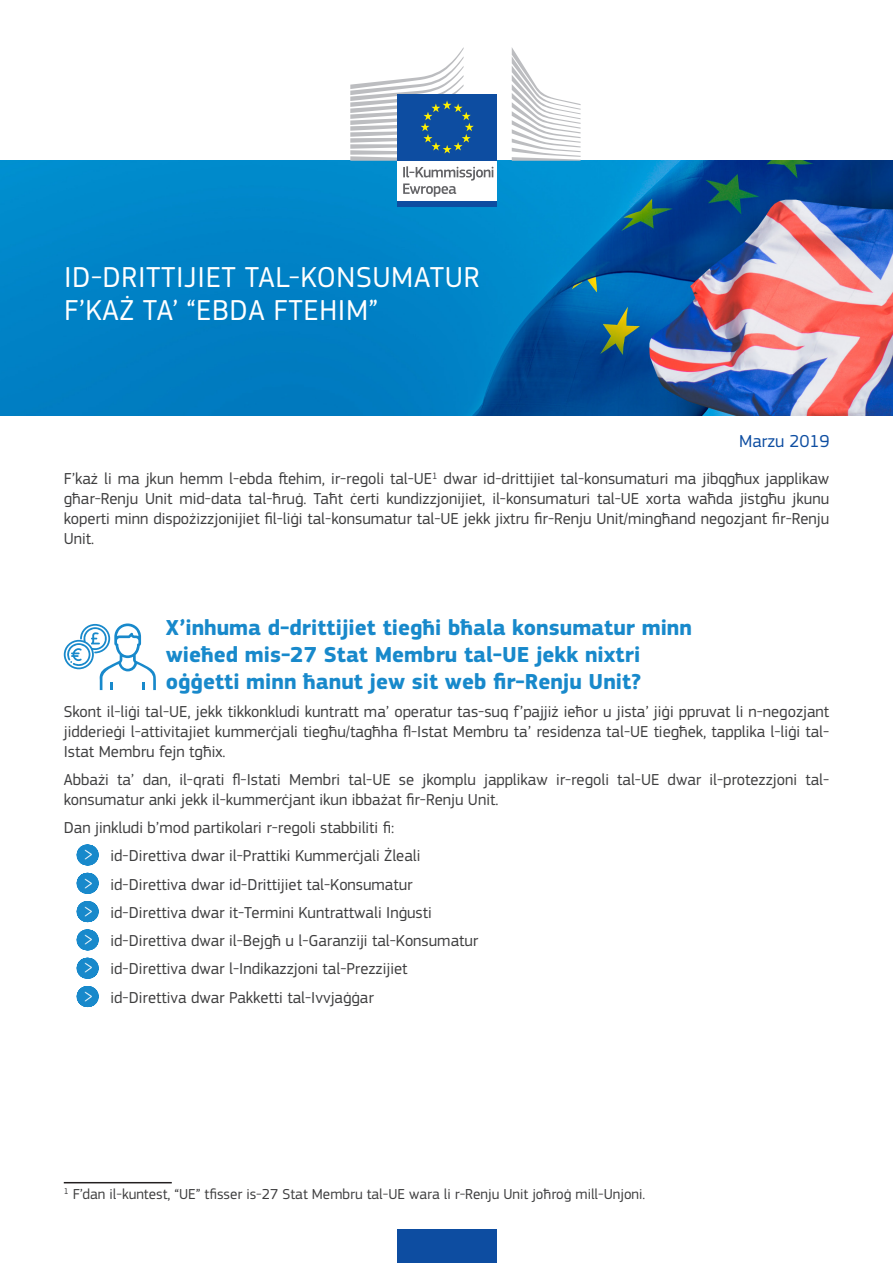
<style>
.page{position:relative;width:893px;height:1263px;background:#fff}
.page>*{position:absolute;margin:0;border:0;box-sizing:border-box;transform-origin:0 0}
.doc_title{font:30px/33px "EC Square Sans Pro";letter-spacing:.02em;color:#fff}
.title_1_1{font:700 22.5px/27px "EC Square Sans Pro";color:#1889cb}
.doc_date{font:18px "EC Square Sans Pro";color:#0d4da1}
.body{font:16.5px/19.8px "EC Square Sans Pro";color:#3e3e3f;text-align:justify}
.footnotes{font:15px "EC Square Sans Pro";color:#3e3e3f}
.s1{font-weight:300;font-size:19.8px;color:#fff}
</style>
<div class="page">
<img style="left:0;top:161px;width:893px;height:255px">
<svg style="left:397px;top:161px;width:100px;height:41px"></svg>
<div style="left:397px;top:202px;width:100px;height:5px;background:#0d4da1"></div>
<svg style="left:512px;top:48px;width:69px;height:113px"></svg>
<div style="left:397px;top:94px;width:100px;height:67px;background:#0d4da1"></div>
<svg style="left:350px;top:47px;width:143px;height:150px"></svg>
<div style="left:397px;top:1229px;width:100px;height:34px;background:#0d4da1"></div>
<svg style="left:87px;top:844px;width:1px;height:21px"></svg>
<svg style="left:87px;top:873px;width:1px;height:21px"></svg>
<svg style="left:87px;top:901px;width:1px;height:21px"></svg>
<svg style="left:87px;top:929px;width:1px;height:21px"></svg>
<svg style="left:87px;top:958px;width:1px;height:21px"></svg>
<svg style="left:87px;top:986px;width:1px;height:21px"></svg>
<hr style="left:64px;top:1182px;width:108px;height:1px;background:#231f20">
<svg style="left:64px;top:623px;width:92px;height:67px"></svg>
<p class="doc_title" style="left:64px;top:261px;width:417px">ID-DRITTIJIET TAL-KONSUMATUR<br>F’KAŻ TA’ “EBDA FTEHIM”</p>
<p class="doc_date" style="left:739px;top:431px;width:92px">Marzu 2019</p>
<p class="body" style="left:64px;top:469px;width:767px">F’każ li ma jkun hemm l-ebda ftehim, ir-regoli tal-UE<sup>1</sup> dwar id-drittijiet tal-konsumaturi ma jibqgħux japplikaw għar-Renju Unit mid-data tal-ħruġ. Taħt ċerti kundizzjonijiet, il-konsumaturi tal-UE xorta waħda jistgħu jkunu koperti minn dispożizzjonijiet fil-liġi tal-konsumatur tal-UE jekk jixtru fir-Renju Unit/mingħand negozjant fir-Renju Unit.</p>
<p class="title_1_1" style="left:166px;top:614px;width:528px">X’inhuma d-drittijiet tiegħi bħala konsumatur minn wieħed mis-27 Stat Membru tal-UE jekk nixtri oġġetti minn ħanut jew sit web fir-Renju Unit?</p>
<p class="body" style="left:64px;top:702px;width:767px">Skont il-liġi tal-UE, jekk tikkonkludi kuntratt ma’ operatur tas-suq f’pajjiż ieħor u jista’ jiġi ppruvat li n-negozjant jidderieġi l-attivitajiet kummerċjali tiegħu/tagħha fl-Istat Membru ta’ residenza tal-UE tiegħek, tapplika l-liġi tal-Istat Membru fejn tgħix.</p>
<p class="body" style="left:64px;top:769px;width:767px">Abbażi ta’ dan, il-qrati fl-Istati Membri tal-UE se jkomplu japplikaw ir-regoli tal-UE dwar il-protezzjoni tal&shy;konsumatur anki jekk il-kummerċjant ikun ibbażat fir-Renju Unit.</p>
<p class="body" style="left:64px;top:818px;width:332px">Dan jinkludi b’mod partikolari r-regoli stabbiliti fi:</p>
<p class="body" style="left:84px;top:846px;width:338px"><span class="s1">&gt;</span> id-Direttiva dwar il-Prattiki Kummerċjali Żleali</p>
<p class="body" style="left:84px;top:874px;width:330px"><span class="s1">&gt;</span> id-Direttiva dwar id-Drittijiet tal-Konsumatur</p>
<p class="body" style="left:84px;top:903px;width:349px"><span class="s1">&gt;</span> id-Direttiva dwar it-Termini Kuntrattwali Inġusti</p>
<p class="body" style="left:84px;top:931px;width:396px"><span class="s1">&gt;</span> id-Direttiva dwar il-Bejgħ u l-Garanziji tal-Konsumatur</p>
<p class="body" style="left:84px;top:959px;width:325px"><span class="s1">&gt;</span> id-Direttiva dwar l-Indikazzjoni tal-Prezzijiet</p>
<p class="body" style="left:84px;top:987px;width:291px"><span class="s1">&gt;</span> id-Direttiva dwar Pakketti tal-Ivvjaġġar</p>
<p class="footnotes" style="left:64px;top:1185px;width:583px"><sup>1</sup> F’dan il-kuntest, “UE” tfisser is-27 Stat Membru tal-UE wara li r-Renju Unit joħroġ mill-Unjoni.</p>
</div>
